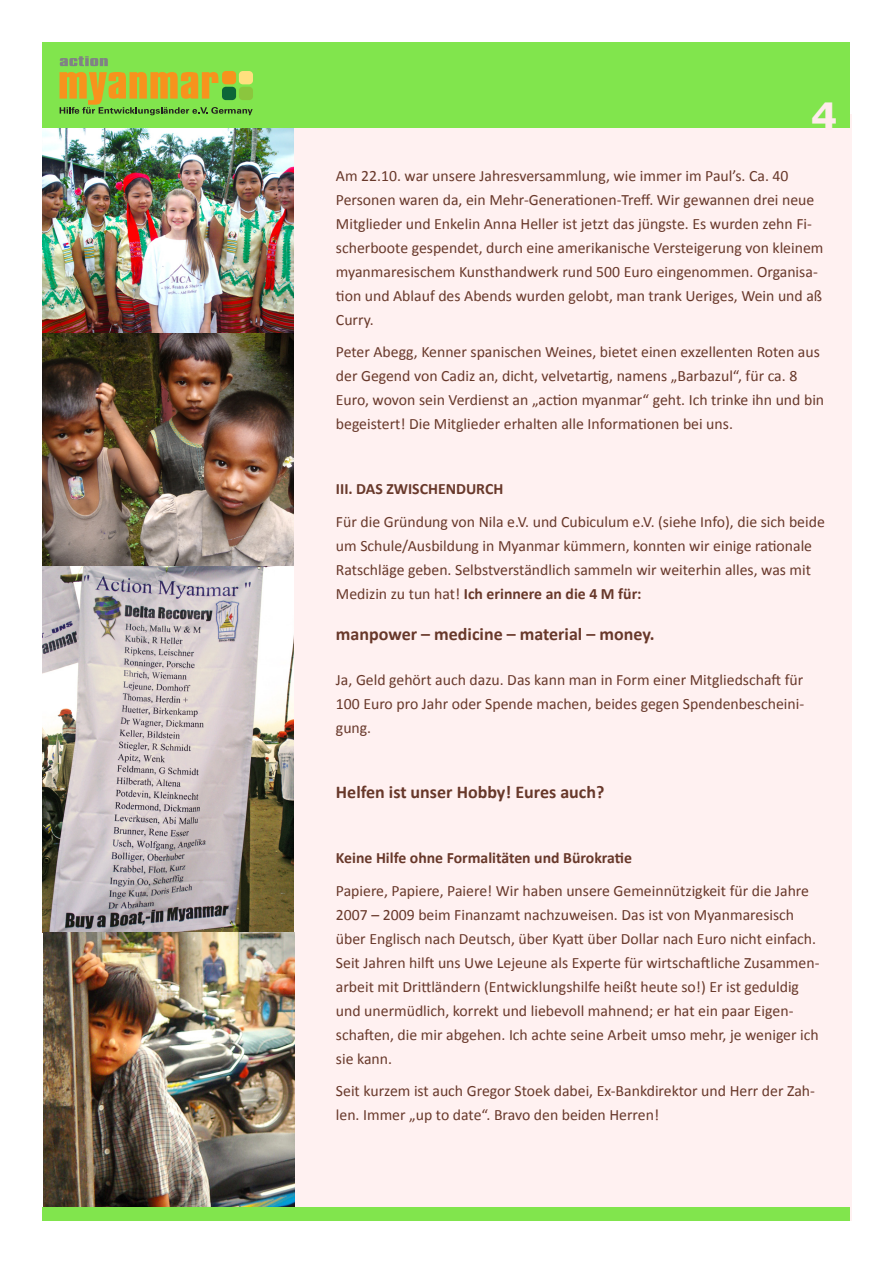
<style>
.page{position:relative;width:893px;height:1263px;background:#fff}
.page>*{position:absolute;margin:0;border:0;box-sizing:border-box;transform-origin:0 0}
.t1{font:700 37.5px "Verdana";color:#ffebec}
.t2{font:700 18px "Calibri";color:#68382a}
.t3{font:15.75px/24px "Calibri";color:#68382a}
.t4{font:700 15.75px "Calibri";color:#68382a}
.s1{font-weight:700}
</style>
<div class="page">
<div style="left:288px;top:114px;width:563px;height:1106px;background:#ffebec"></div>
<img style="left:43px;top:128px;width:251px;height:436px">
<div style="left:43px;top:43px;width:807px;height:85px;background:#81e54d"></div>
<div style="left:43px;top:1207px;width:807px;height:13px;background:#81e54d"></div>
<img style="left:43px;top:564px;width:252px;height:643px">
<svg style="left:60px;top:72px;width:193px;height:43px"></svg>
<svg style="left:60px;top:56px;width:48px;height:10px"></svg>
<p class="t1" style="left:811px;top:89px;width:28px">4</p>
<p class="t3" style="left:336px;top:164px;width:489px">Am 22.10. war unsere Jahresversammlung, wie immer im Paul’s. Ca. 40<br>Personen waren da, ein Mehr-Generationen-Treff. Wir gewannen drei neue Mitglieder und Enkelin Anna Heller ist jetzt das jüngste. Es wurden zehn Fi&shy;scherboote gespendet, durch eine amerikanische Versteigerung von kleinem myanmaresischem Kunsthandwerk rund 500 Euro eingenommen. Organisa&shy;tion und Ablauf des Abends wurden gelobt, man trank Ueriges, Wein und aß Curry.</p>
<p class="t3" style="left:336px;top:340px;width:490px">Peter Abegg, Kenner spanischen Weines, bietet einen exzellenten Roten aus der Gegend von Cadiz an, dicht, velvetartig, namens „Barbazul“, für ca. 8<br>Euro, wovon sein Verdienst an „action myanmar“ geht. Ich trinke ihn und bin begeistert! Die Mitglieder erhalten alle Informationen bei uns.</p>
<p class="t4" style="left:336px;top:479px;width:169px">III. DAS ZWISCHENDURCH</p>
<p class="t3" style="left:336px;top:510px;width:490px">Für die Gründung von Nila e.V. und Cubiculum e.V. (siehe Info), die sich beide um Schule/Ausbildung in Myanmar kümmern, konnten wir einige rationale Ratschläge geben. Selbstverständlich sammeln wir weiterhin alles, was mit Medizin zu tun hat! <span class="s1">Ich erinnere an die 4 M für:</span></p>
<p class="t2" style="left:336px;top:622px;width:320px">manpower – medicine – material – money.</p>
<p class="t3" style="left:336px;top:668px;width:470px;text-align:justify">Ja, Geld gehört auch dazu. Das kann man in Form einer Mitgliedschaft für 100 Euro pro Jahr oder Spende machen, beides gegen Spendenbescheini&shy;gung.</p>
<p class="t2" style="left:336px;top:781px;width:270px">Helfen ist unser Hobby! Eures auch?</p>
<p class="t4" style="left:336px;top:848px;width:297px">Keine Hilfe ohne Formalitäten und Bürokratie</p>
<p class="t3" style="left:336px;top:878px;width:485px">Papiere, Papiere, Paiere! Wir haben unsere Gemeinnützigkeit für die Jahre 2007 – 2009 beim Finanzamt nachzuweisen. Das ist von Myanmaresisch über Englisch nach Deutsch, über Kyatt über Dollar nach Euro nicht einfach.<br>Seit Jahren hilft uns Uwe Lejeune als Experte für wirtschaftliche Zusammen&shy;arbeit mit Drittländern (Entwicklungshilfe heißt heute so!) Er ist geduldig und unermüdlich, korrekt und liebevoll mahnend; er hat ein paar Eigen&shy;schaften, die mir abgehen. Ich achte seine Arbeit umso mehr, je weniger ich sie kann.</p>
<p class="t3" style="left:336px;top:1079px;width:481px">Seit kurzem ist auch Gregor Stoek dabei, Ex-Bankdirektor und Herr der Zah&shy;len. Immer „up to date“. Bravo den beiden Herren!</p>
</div>
